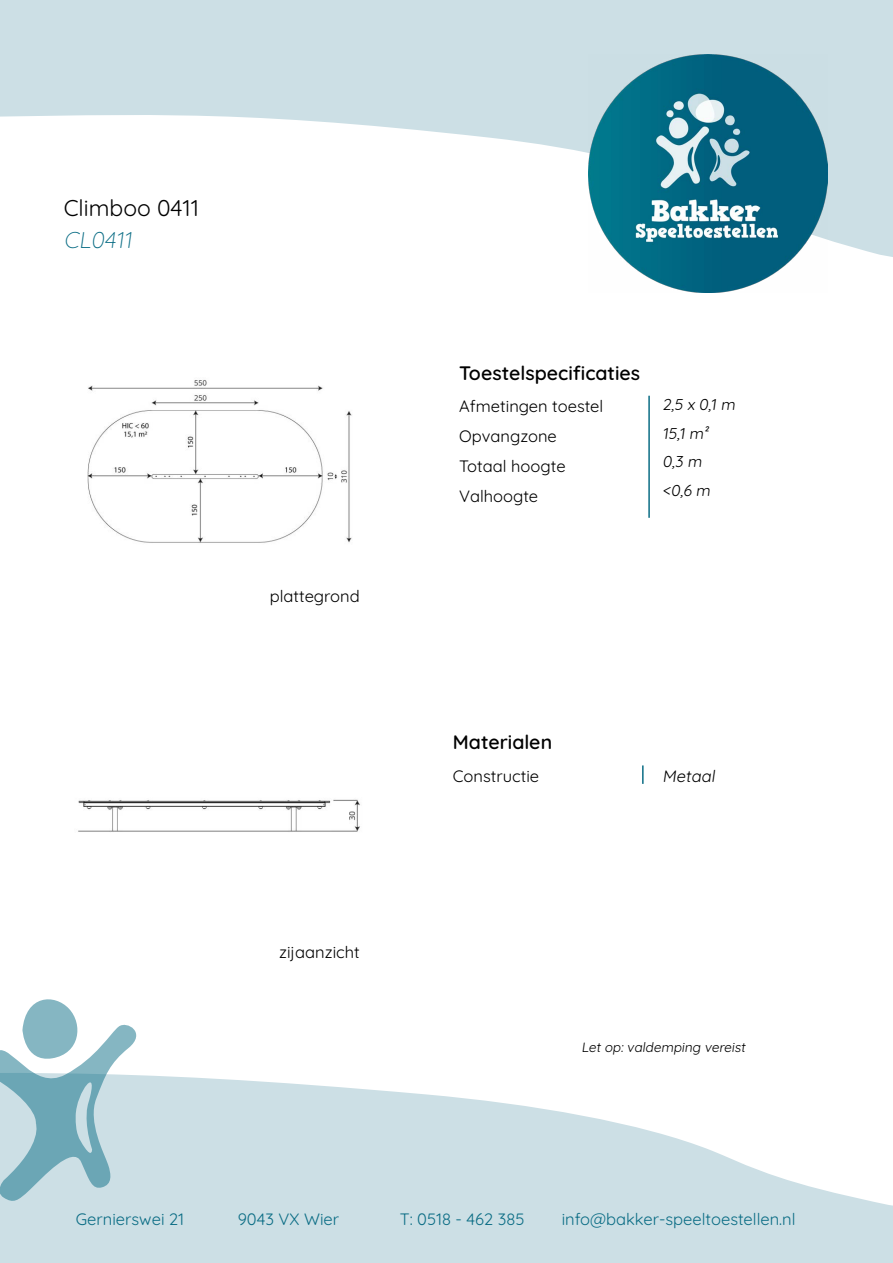
<style>
.page{position:relative;width:893px;height:1263px;background:#fff}
.page>*{position:absolute;margin:0;border:0;box-sizing:border-box;transform-origin:0 0}
.t1{font:300 22.8px "Quicksand";color:#000}
.t2{font:300 22.8px "Quicksand";color:#0b6d85}
.t3{font:300 19.5px "Quicksand";color:#000}
.t4{font:300 16.5px/30px "Quicksand";color:#000}
.t5{font:300 16.5px "Quicksand";color:#0b6d85}
.t6{font:300 15.75px/28.5px "Quicksand";color:#000}
.t7{font:300 13.5px "Quicksand";color:#000}
</style>
<div class="page">
<svg style="left:0;top:0;width:893px;height:257px;fill:#ccdfe5"></svg>
<img style="left:589px;top:54px;width:238px;height:238px">
<svg style="left:0;top:1075px;width:893px;height:188px;fill:#ccdfe5"></svg>
<svg style="left:0;top:999px;width:136px;height:202px"></svg>
<img style="left:87px;top:380px;width:265px;height:163px">
<img style="left:78px;top:799px;width:282px;height:33px">
<hr style="left:648px;top:396px;width:2px;height:122px;background:#0b6d85">
<svg style="left:642px;top:765px;width:2px;height:19px"></svg>
<h1 class="t1" style="left:64px;top:191px;width:137px">Climboo 0411</h1>
<h1 class="t2" style="left:64px;top:222px;width:74px">CL0411</h1>
<p class="t4" style="left:270px;top:580px;width:91px">plattegrond</p>
<p class="t4" style="left:279px;top:936px;width:82px">zijaanzicht</p>
<p class="t3" style="left:459px;top:358px;width:182px">Toestelspecificaties</p>
<p class="t4" style="left:459px;top:390px;width:146px">Afmetingen toestel<br>Opvangzone<br>Totaal hoogte<br>Valhoogte</p>
<p class="t6" style="left:662px;top:389px;width:77px">2,5 x 0,1 m<br>15,1 m²<br>0,3 m &lt;0,6 m</p>
<p class="t3" style="left:453px;top:727px;width:101px">Materialen</p>
<p class="t4" style="left:453px;top:759px;width:88px">Constructie</p>
<p class="t4" style="left:662px;top:759px;width:57px">Metaal</p>
<p class="t7" style="left:581px;top:1037px;width:168px">Let op: valdemping vereist</p>
<p class="t5" style="left:76px;top:1207px;width:110px">Gernierswei 21</p>
<p class="t5" style="left:238px;top:1207px;width:103px">9043 VX Wier</p>
<p class="t5" style="left:400px;top:1207px;width:126px">T: 0518 - 462 385</p>
<p class="t5" style="left:562px;top:1207px;width:235px">info@bakker-speeltoestellen.nl</p>
</div>
